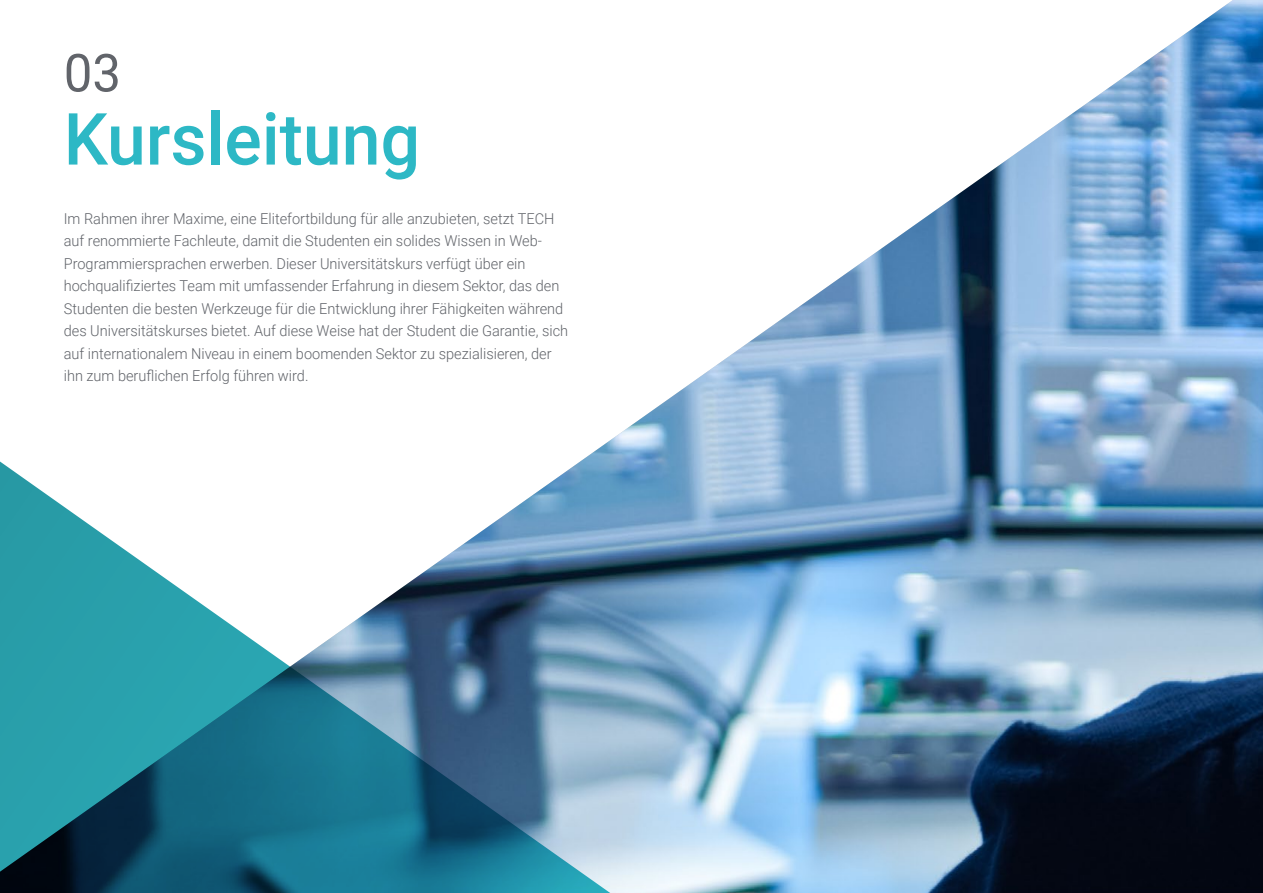
<style>
.page{position:relative;width:1263px;height:893px;background:#fff}
.page>*{position:absolute;margin:0;border:0;box-sizing:border-box;transform-origin:0 0}
.t1{font:500 72px "Roboto";color:#2db8c5}
.t2{font:52.5px "Roboto";color:#61646a}
.t3{font:300 15px/22.5px "Roboto";color:#61646a}
</style>
<div class="page">
<img style="left:602px;top:0;width:661px;height:893px">
<svg style="left:0;top:446px;width:640px;height:447px"></svg>
<h2 class="t2" style="left:64px;top:36px;width:59px">03</h2>
<h1 class="t1" style="left:64px;top:89px;width:358px">Kursleitung</h1>
<p class="t3" style="left:64px;top:207px;width:506px">Im Rahmen ihrer Maxime, eine Elitefortbildung für alle anzubieten, setzt TECH auf renommierte Fachleute, damit die Studenten ein solides Wissen in Web-Programmiersprachen erwerben. Dieser Universitätskurs verfügt über ein hochqualifiziertes Team mit umfassender Erfahrung in diesem Sektor, das den Studenten die besten Werkzeuge für die Entwicklung ihrer Fähigkeiten während des Universitätskurses bietet. Auf diese Weise hat der Student die Garantie, sich auf internationalem Niveau in einem boomenden Sektor zu spezialisieren, der ihn zum beruflichen Erfolg führen wird.</p>
</div>
